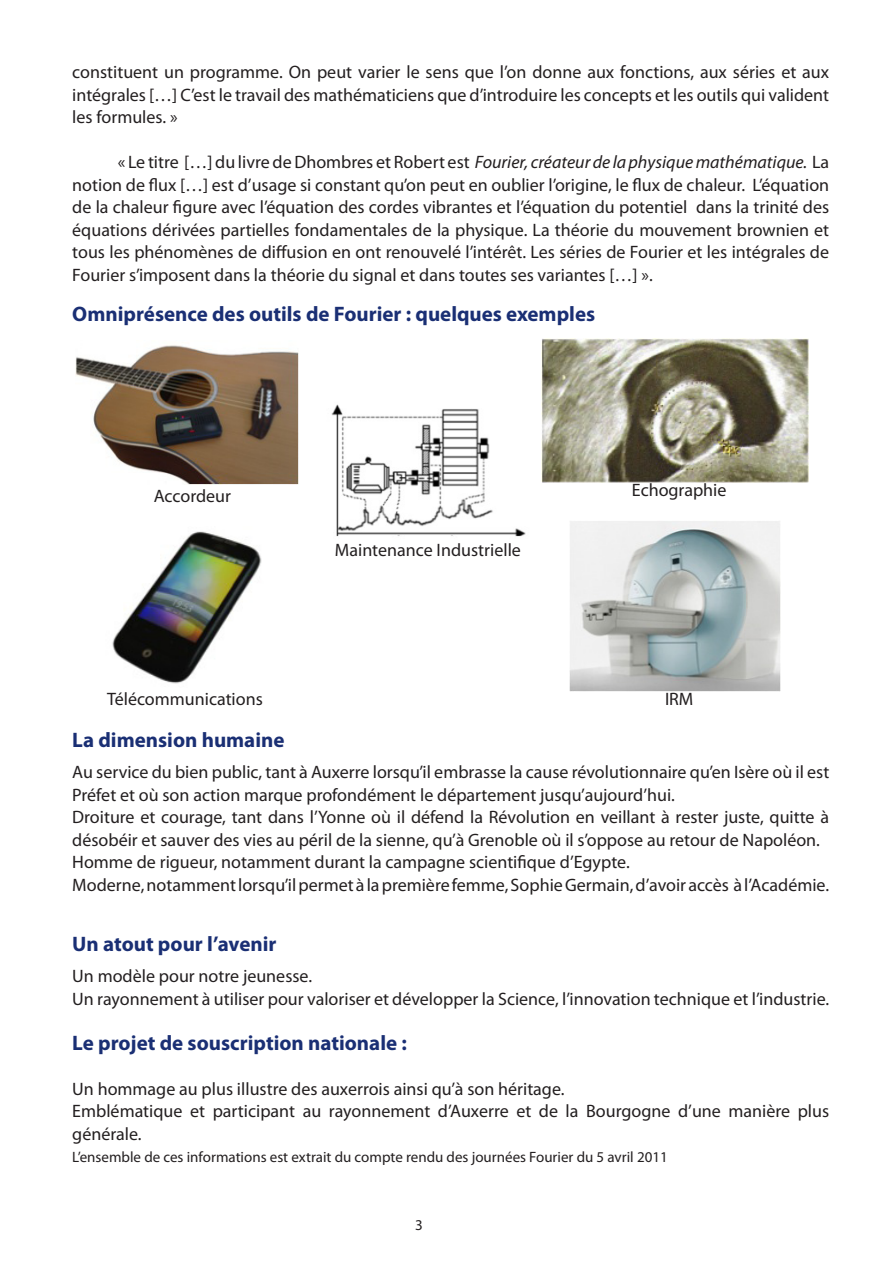
<style>
.page{position:relative;width:893px;height:1263px;background:#fff}
.page>*{position:absolute;margin:0;border:0;box-sizing:border-box;transform-origin:0 0}
.t1{font:700 21px "Myriad Pro";color:#1a2f74}
.t2{font:18px/22.5px "Myriad Pro";color:#231f20}
.t3{font:15px "Myriad Pro";color:#231f20}
.s1{font-style:italic}
</style>
<div class="page">
<img style="left:112px;top:531px;width:150px;height:153px">
<img style="left:331px;top:404px;width:195px;height:133px">
<img style="left:541px;top:338px;width:268px;height:145px">
<img style="left:570px;top:521px;width:210px;height:170px">
<img style="left:75px;top:345px;width:224px;height:140px">
<p class="t2" style="left:72px;top:61px;width:758px;text-align:justify">constituent un programme. On peut varier le sens que l’on donne aux fonctions, aux séries et aux intégrales […] C’est le travail des mathématiciens que d’introduire les concepts et les outils qui valident les formules. »</p>
<p class="t2" style="left:72px;top:151px;width:758px;text-align:justify;text-indent:46px">« Le titre […] du livre de Dhombres et Robert est <span class="s1">Fourier, créateur de la physique mathématique.</span> La notion de flux […] est d’usage si constant qu’on peut en oublier l’origine, le flux de chaleur. L’équation de la chaleur figure avec l’équation des cordes vibrantes et l’équation du potentiel dans la trinité des équations dérivées partielles fondamentales de la physique. La théorie du mouvement brownien et tous les phénomènes de diffusion en ont renouvelé l’intérêt. Les séries de Fourier et les intégrales de Fourier s’imposent dans la théorie du signal et dans toutes ses variantes […] ».</p>
<p class="t1" style="left:72px;top:300px;width:524px">Omniprésence des outils de Fourier : quelques exemples</p>
<p class="t2" style="left:154px;top:484px;width:79px">Accordeur</p>
<p class="t2" style="left:107px;top:687px;width:157px">Télécommunications</p>
<p class="t2" style="left:335px;top:538px;width:188px">Maintenance Industrielle</p>
<p class="t2" style="left:632px;top:479px;width:96px">Echographie</p>
<p class="t2" style="left:665px;top:687px;width:30px">IRM</p>
<p class="t1" style="left:72px;top:726px;width:214px">La dimension humaine</p>
<p class="t2" style="left:72px;top:761px;width:758px">Au service du bien public, tant à Auxerre lorsqu’il embrasse la cause révolutionnaire qu’en Isère où il est<br>Préfet et où son action marque profondément le département jusqu’aujourd’hui.</p>
<p class="t2" style="left:72px;top:806px;width:758px">Droiture et courage, tant dans l’Yonne où il défend la Révolution en veillant à rester juste, quitte à désobéir et sauver des vies au péril de la sienne, qu’à Grenoble où il s’oppose au retour de Napoléon.</p>
<p class="t2" style="left:72px;top:851px;width:559px">Homme de rigueur, notamment durant la campagne scientifique d’Egypte.</p>
<p class="t2" style="left:72px;top:873px;width:758px">Moderne, notamment lorsqu’il permet à la première femme, Sophie Germain, d’avoir accès à l’Académie.</p>
<p class="t1" style="left:72px;top:930px;width:206px">Un atout pour l’avenir</p>
<p class="t2" style="left:72px;top:965px;width:241px">Un modèle pour notre jeunesse.</p>
<p class="t2" style="left:72px;top:987px;width:758px">Un rayonnement à utiliser pour valoriser et développer la Science, l’innovation technique et l’industrie.</p>
<p class="t1" style="left:72px;top:1029px;width:336px">Le projet de souscription nationale :</p>
<p class="t2" style="left:72px;top:1077px;width:494px">Un hommage au plus illustre des auxerrois ainsi qu’à son héritage.</p>
<p class="t2" style="left:72px;top:1100px;width:758px">Emblématique et participant au rayonnement d’Auxerre et de la Bourgogne d’une manière plus générale.</p>
<p class="t3" style="left:72px;top:1148px;width:597px">L’ensemble de ces informations est extrait du compte rendu des journées Fourier du 5 avril 2011</p>
<p class="t3" style="left:415px;top:1215px;width:9px">3</p>
</div>
